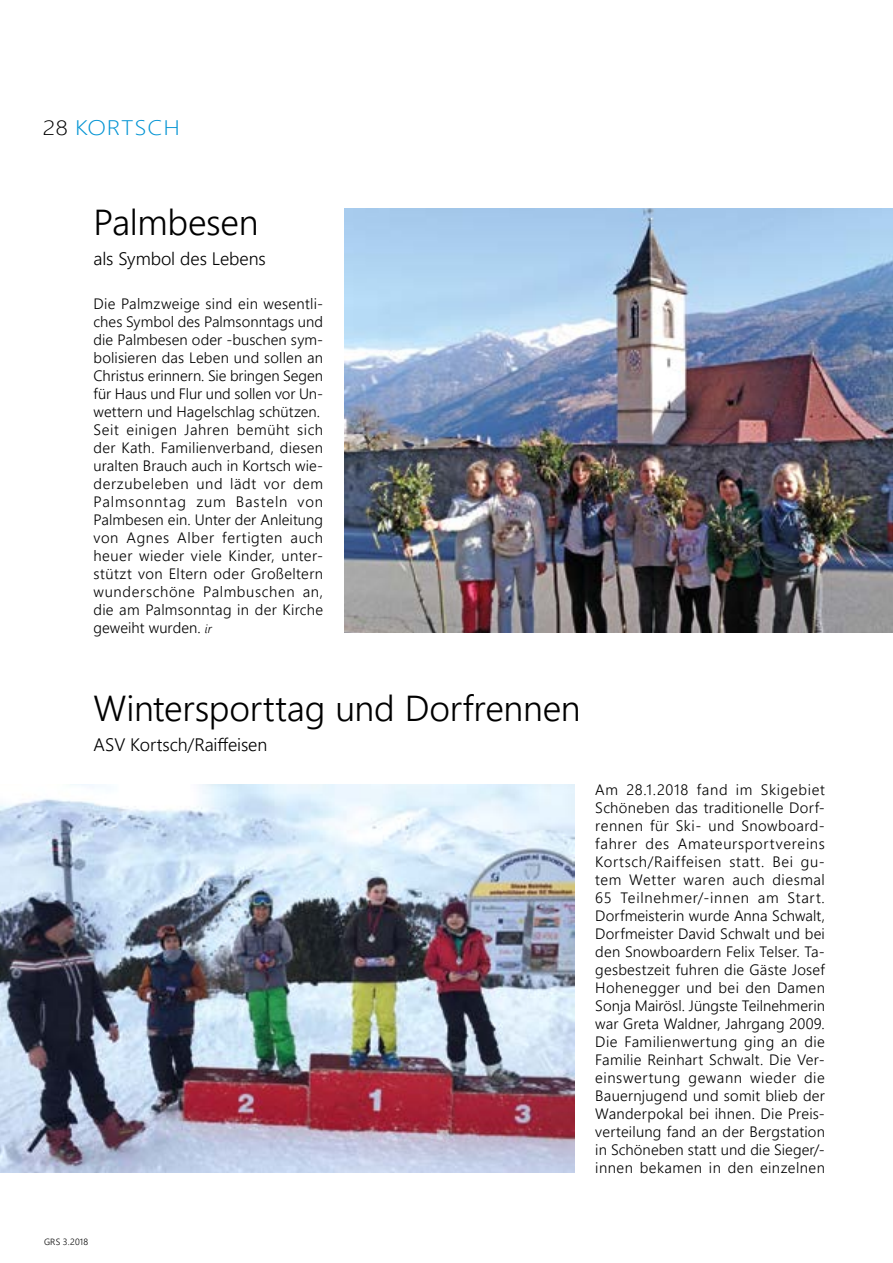
<style>
.page{position:relative;width:893px;height:1263px;background:#fff}
.page>*{position:absolute;margin:0;border:0;box-sizing:border-box;transform-origin:0 0}
.t1{font:36px "Webly Sleek UI Semilight";letter-spacing:-.005em;color:#000}
.t2{font:21px "Webly Sleek UI Light";letter-spacing:.035em;color:#0093d3;scale:1.16 1}
.t3{font:18px "Webly Sleek UI Semilight";letter-spacing:-.005em;color:#000}
.t4{font:15px/18px "Webly Sleek UI Semilight";letter-spacing:.015em;color:#000}
.t5{font:9px "Webly Sleek UI Semilight";letter-spacing:.025em;color:#000}
.s1{color:#000}
.s2{font-style:italic;font-size:12px}
</style>
<div class="page">
<img style="left:0;top:784px;width:574px;height:389px">
<img style="left:344px;top:208px;width:549px;height:425px">
<h2 class="t2" style="left:43px;top:112px;width:120px"><span class="s1">28</span> KORTSCH</h2>
<h1 class="t1" style="left:94px;top:195px;width:167px">Palmbesen</h1>
<p class="t3" style="left:94px;top:245px;width:174px">als Symbol des Lebens</p>
<p class="t4" style="left:94px;top:294px;width:231px">Die Palmzweige sind ein wesentli&shy;ches Symbol des Palmsonntags und die Palmbesen oder -buschen sym&shy;bolisieren das Leben und sollen an<br>Christus erinnern. Sie bringen Segen für Haus und Flur und sollen vor Un&shy;wettern und Hagelschlag schützen.<br>Seit einigen Jahren bemüht sich der Kath. Familienverband, diesen uralten Brauch auch in Kortsch wie&shy;derzubeleben und lädt vor dem<br>Palmsonntag zum Basteln von<br>Palmbesen ein. Unter der Anleitung von Agnes Alber fertigten auch heuer wieder viele Kinder, unter&shy;stützt von Eltern oder Großeltern wunderschöne Palmbuschen an, die am Palmsonntag in der Kirche geweiht wurden. <span class="s2">ir</span></p>
<h1 class="t1" style="left:94px;top:681px;width:489px">Wintersporttag und Dorfrennen</h1>
<p class="t3" style="left:94px;top:731px;width:175px">ASV Kortsch/Raiffeisen</p>
<p class="t4" style="left:595px;top:780px;width:231px;text-align:justify">Am 28.1.2018 fand im Skigebiet Schöneben das traditionelle Dorf&shy;rennen für Ski- und Snowboard&shy;fahrer des Amateursportvereins Kortsch/Raiffeisen statt. Bei gu&shy;tem Wetter waren auch diesmal 65 Teilnehmer/-innen am Start.<br>Dorfmeisterin wurde Anna Schwalt, Dorfmeister David Schwalt und bei den Snowboardern Felix Telser. Ta&shy;gesbestzeit fuhren die Gäste Josef Hohenegger und bei den Damen Sonja Mairösl. Jüngste Teilnehmerin war Greta Waldner, Jahrgang 2009.<br>Die Familienwertung ging an die Familie Reinhart Schwalt. Die Ver&shy;einswertung gewann wieder die Bauernjugend und somit blieb der Wanderpokal bei ihnen. Die Preis&shy;verteilung fand an der Bergstation in Schöneben statt und die Sieger/- innen bekamen in den einzelnen</p>
<p class="t5" style="left:44px;top:1235px;width:46px">GRS 3.2018</p>
</div>
